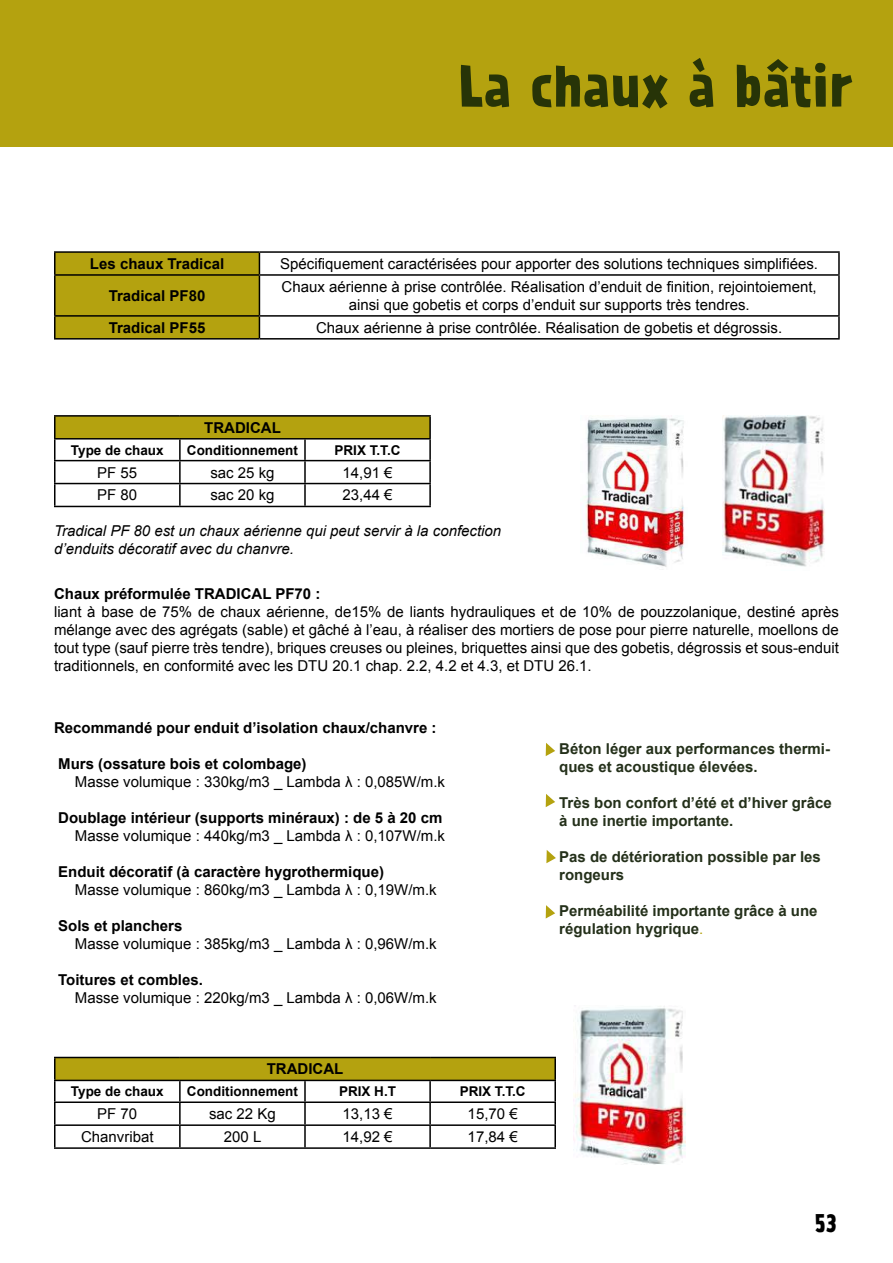
<style>
.page{position:relative;width:893px;height:1263px;background:#fff}
.page>*{position:absolute;margin:0;border:0;box-sizing:border-box;transform-origin:0 0}
.t1{font:700 52.5px "Prater Sans Two";color:#273407}
.t2{font:700 22.5px "Prater Sans Two";color:#000}
.t3{font:15px/18px "Arial";color:#000;text-align:center}
.t4{font:700 15px "Arial";color:#000}
.t5{font:700 15px/18px "Arial";color:#24301a}
.t6{font:italic 15px/18px "Arial";color:#000}
.t7{font:700 13.5px "Arial";color:#000}
.s1{font-weight:400;color:#b4a20f}
</style>
<div class="page">
<hr style="left:54px;top:251px;width:205px;height:2px;background:#000">
<hr style="left:54px;top:253px;width:2px;height:21px;background:#000">
<hr style="left:259px;top:251px;width:581px;height:2px;background:#000">
<hr style="left:838px;top:253px;width:2px;height:21px;background:#000">
<hr style="left:54px;top:274px;width:205px;height:2px;background:#000">
<hr style="left:54px;top:276px;width:2px;height:39px;background:#000">
<hr style="left:259px;top:274px;width:581px;height:2px;background:#000">
<hr style="left:838px;top:276px;width:2px;height:39px;background:#000">
<hr style="left:54px;top:315px;width:205px;height:2px;background:#000">
<hr style="left:54px;top:317px;width:2px;height:21px;background:#000">
<hr style="left:259px;top:315px;width:581px;height:2px;background:#000">
<svg style="left:55px;top:252px;width:205px;height:86px;background:#aa990e"></svg>
<hr style="left:838px;top:317px;width:2px;height:21px;background:#000">
<hr style="left:54px;top:338px;width:205px;height:2px;background:#000">
<hr style="left:259px;top:338px;width:581px;height:2px;background:#000">
<div style="left:55px;top:416px;width:375px;height:23px;background:#b4a20f"></div>
<hr style="left:54px;top:415px;width:126px;height:2px;background:#000">
<hr style="left:54px;top:417px;width:2px;height:21px;background:#000">
<hr style="left:180px;top:415px;width:125px;height:2px;background:#000">
<hr style="left:305px;top:415px;width:126px;height:2px;background:#000">
<hr style="left:429px;top:417px;width:2px;height:21px;background:#000">
<hr style="left:54px;top:438px;width:126px;height:1px;background:#000">
<hr style="left:54px;top:439px;width:2px;height:21px;background:#000">
<hr style="left:180px;top:438px;width:125px;height:1px;background:#000">
<hr style="left:179px;top:439px;width:2px;height:21px;background:#000">
<hr style="left:305px;top:438px;width:126px;height:1px;background:#000">
<hr style="left:304px;top:439px;width:2px;height:21px;background:#000">
<hr style="left:429px;top:439px;width:2px;height:21px;background:#000">
<hr style="left:54px;top:460px;width:126px;height:1px;background:#000">
<hr style="left:54px;top:461px;width:2px;height:22px;background:#000">
<hr style="left:180px;top:460px;width:125px;height:1px;background:#000">
<hr style="left:179px;top:461px;width:2px;height:22px;background:#000">
<hr style="left:305px;top:460px;width:126px;height:1px;background:#000">
<hr style="left:304px;top:461px;width:2px;height:22px;background:#000">
<hr style="left:429px;top:461px;width:2px;height:22px;background:#000">
<hr style="left:54px;top:483px;width:126px;height:1px;background:#000">
<hr style="left:54px;top:484px;width:2px;height:22px;background:#000">
<hr style="left:180px;top:483px;width:125px;height:1px;background:#000">
<hr style="left:179px;top:484px;width:2px;height:22px;background:#000">
<hr style="left:305px;top:483px;width:126px;height:1px;background:#000">
<hr style="left:304px;top:484px;width:2px;height:22px;background:#000">
<hr style="left:429px;top:484px;width:2px;height:22px;background:#000">
<hr style="left:54px;top:506px;width:126px;height:1px;background:#000">
<hr style="left:180px;top:506px;width:125px;height:1px;background:#000">
<hr style="left:305px;top:506px;width:126px;height:1px;background:#000">
<div style="left:55px;top:1057px;width:500px;height:23px;background:#b4a20f"></div>
<hr style="left:54px;top:1057px;width:126px;height:1px;background:#000">
<hr style="left:54px;top:1058px;width:2px;height:22px;background:#000">
<hr style="left:180px;top:1057px;width:125px;height:1px;background:#000">
<hr style="left:305px;top:1057px;width:125px;height:1px;background:#000">
<hr style="left:430px;top:1057px;width:126px;height:1px;background:#000">
<hr style="left:554px;top:1058px;width:2px;height:22px;background:#000">
<hr style="left:54px;top:1080px;width:126px;height:1px;background:#000">
<hr style="left:54px;top:1081px;width:2px;height:20px;background:#000">
<hr style="left:180px;top:1080px;width:125px;height:1px;background:#000">
<hr style="left:179px;top:1081px;width:2px;height:20px;background:#000">
<hr style="left:305px;top:1080px;width:125px;height:1px;background:#000">
<hr style="left:304px;top:1081px;width:2px;height:20px;background:#000">
<hr style="left:430px;top:1080px;width:126px;height:1px;background:#000">
<hr style="left:429px;top:1081px;width:2px;height:20px;background:#000">
<hr style="left:554px;top:1081px;width:2px;height:20px;background:#000">
<hr style="left:54px;top:1101px;width:126px;height:2px;background:#000">
<hr style="left:54px;top:1103px;width:2px;height:21px;background:#000">
<hr style="left:180px;top:1101px;width:125px;height:2px;background:#000">
<hr style="left:179px;top:1103px;width:2px;height:21px;background:#000">
<hr style="left:305px;top:1101px;width:125px;height:2px;background:#000">
<hr style="left:304px;top:1103px;width:2px;height:21px;background:#000">
<hr style="left:430px;top:1101px;width:126px;height:2px;background:#000">
<hr style="left:429px;top:1103px;width:2px;height:21px;background:#000">
<hr style="left:554px;top:1103px;width:2px;height:21px;background:#000">
<hr style="left:54px;top:1124px;width:126px;height:2px;background:#000">
<hr style="left:54px;top:1126px;width:2px;height:21px;background:#000">
<hr style="left:180px;top:1124px;width:125px;height:2px;background:#000">
<hr style="left:179px;top:1126px;width:2px;height:21px;background:#000">
<hr style="left:305px;top:1124px;width:125px;height:2px;background:#000">
<hr style="left:304px;top:1126px;width:2px;height:21px;background:#000">
<hr style="left:430px;top:1124px;width:126px;height:2px;background:#000">
<hr style="left:429px;top:1126px;width:2px;height:21px;background:#000">
<hr style="left:554px;top:1126px;width:2px;height:21px;background:#000">
<hr style="left:54px;top:1147px;width:126px;height:2px;background:#000">
<hr style="left:180px;top:1147px;width:125px;height:2px;background:#000">
<hr style="left:305px;top:1147px;width:125px;height:2px;background:#000">
<hr style="left:430px;top:1147px;width:126px;height:2px;background:#000">
<img style="left:584px;top:415px;width:100px;height:152px">
<img style="left:723px;top:415px;width:102px;height:152px">
<img style="left:573px;top:1006px;width:113px;height:158px">
<svg style="left:546px;top:743px;width:9px;height:13px"></svg>
<svg style="left:546px;top:794px;width:9px;height:13px"></svg>
<svg style="left:546px;top:850px;width:10px;height:13px"></svg>
<svg style="left:546px;top:905px;width:9px;height:13px"></svg>
<div style="left:0;top:0;width:893px;height:147px;background:#b4a20f"></div>
<h1 class="t1" style="left:458px;top:52px;width:397px">La chaux à bâtir</h1>
<p class="t4" style="left:90px;top:254px;width:136px">Les chaux Tradical</p>
<p class="t3" style="left:280px;top:255px;width:539px">Spécifiquement caractérisées pour apporter des solutions techniques simplifiées.</p>
<p class="t4" style="left:109px;top:286px;width:98px">Tradical PF80</p>
<p class="t3" style="left:282px;top:278px;width:537px">Chaux aérienne à prise contrôlée. Réalisation d’enduit de finition, rejointoiement, ainsi que gobetis et corps d’enduit sur supports très tendres.</p>
<p class="t4" style="left:109px;top:318px;width:98px">Tradical PF55</p>
<p class="t3" style="left:316px;top:319px;width:468px">Chaux aérienne à prise contrôlée. Réalisation de gobetis et dégrossis.</p>
<p class="t4" style="left:204px;top:417px;width:78px">TRADICAL</p>
<p class="t7" style="left:71px;top:441px;width:94px">Type de chaux</p>
<p class="t7" style="left:187px;top:441px;width:112px">Conditionnement</p>
<p class="t7" style="left:335px;top:441px;width:68px">PRIX T.T.C</p>
<p class="t3" style="left:97px;top:463px;width:42px">PF 55</p>
<p class="t3" style="left:210px;top:463px;width:66px">sac 25 kg</p>
<p class="t3" style="left:343px;top:463px;width:52px">14,91 €</p>
<p class="t3" style="left:97px;top:486px;width:42px">PF 80</p>
<p class="t3" style="left:210px;top:486px;width:66px">sac 20 kg</p>
<p class="t3" style="left:343px;top:486px;width:52px">23,44 €</p>
<p class="t6" style="left:54px;top:522px;width:449px">Tradical PF 80 est un chaux aérienne qui peut servir à la confection d’enduits décoratif avec du chanvre.</p>
<p class="t4" style="left:54px;top:584px;width:268px">Chaux préformulée TRADICAL PF70 :</p>
<p class="t3" style="left:54px;top:603px;width:786px;text-align:justify">liant à base de 75% de chaux aérienne, de15% de liants hydrauliques et de 10% de pouzzolanique, destiné après mélange avec des agrégats (sable) et gâché à l’eau, à réaliser des mortiers de pose pour pierre naturelle, moellons de tout type (sauf pierre très tendre), briques creuses ou pleines, briquettes ainsi que des gobetis, dégrossis et sous-enduit traditionnels, en conformité avec les DTU 20.1 chap. 2.2, 4.2 et 4.3, et DTU 26.1.</p>
<p class="t4" style="left:54px;top:718px;width:384px">Recommandé pour enduit d’isolation chaux/chanvre :</p>
<p class="t4" style="left:58px;top:754px;width:250px">Murs (ossature bois et colombage)</p>
<p class="t3" style="left:75px;top:773px;width:372px">Masse volumique : 330kg/m3 _ Lambda λ : 0,085W/m.k</p>
<p class="t4" style="left:58px;top:808px;width:386px">Doublage intérieur (supports minéraux) : de 5 à 20 cm</p>
<p class="t3" style="left:75px;top:827px;width:372px">Masse volumique : 440kg/m3 _ Lambda λ : 0,107W/m.k</p>
<p class="t4" style="left:58px;top:862px;width:327px">Enduit décoratif (à caractère hygrothermique)</p>
<p class="t3" style="left:75px;top:881px;width:363px">Masse volumique : 860kg/m3 _ Lambda λ : 0,19W/m.k</p>
<p class="t4" style="left:58px;top:916px;width:126px">Sols et planchers</p>
<p class="t3" style="left:75px;top:935px;width:363px">Masse volumique : 385kg/m3 _ Lambda λ : 0,96W/m.k</p>
<p class="t4" style="left:58px;top:970px;width:146px">Toitures et combles.</p>
<p class="t3" style="left:75px;top:989px;width:363px">Masse volumique : 220kg/m3 _ Lambda λ : 0,06W/m.k</p>
<p class="t4" style="left:267px;top:1059px;width:78px">TRADICAL</p>
<p class="t7" style="left:71px;top:1082px;width:94px">Type de chaux</p>
<p class="t7" style="left:187px;top:1082px;width:112px">Conditionnement</p>
<p class="t7" style="left:339px;top:1082px;width:59px">PRIX H.T</p>
<p class="t7" style="left:460px;top:1082px;width:68px">PRIX T.T.C</p>
<p class="t3" style="left:97px;top:1105px;width:42px">PF 70</p>
<p class="t3" style="left:209px;top:1105px;width:68px">sac 22 Kg</p>
<p class="t3" style="left:343px;top:1105px;width:52px">13,13 €</p>
<p class="t3" style="left:468px;top:1105px;width:52px">15,70 €</p>
<p class="t3" style="left:81px;top:1128px;width:74px">Chanvribat</p>
<p class="t3" style="left:224px;top:1128px;width:39px">200 L</p>
<p class="t3" style="left:343px;top:1128px;width:52px">14,92 €</p>
<p class="t3" style="left:468px;top:1128px;width:52px">17,84 €</p>
<p class="t5" style="left:559px;top:740px;width:272px">Béton léger aux performances thermi&shy;ques et acoustique élevées.</p>
<p class="t5" style="left:559px;top:794px;width:274px">Très bon confort d’été et d’hiver grâce à une inertie importante.</p>
<p class="t5" style="left:559px;top:848px;width:263px">Pas de détérioration possible par les rongeurs</p>
<p class="t5" style="left:559px;top:902px;width:260px">Perméabilité importante grâce à une régulation hygrique<span class="s1">.</span></p>
<h2 class="t2" style="left:816px;top:1209px;width:23px">53</h2>
</div>
